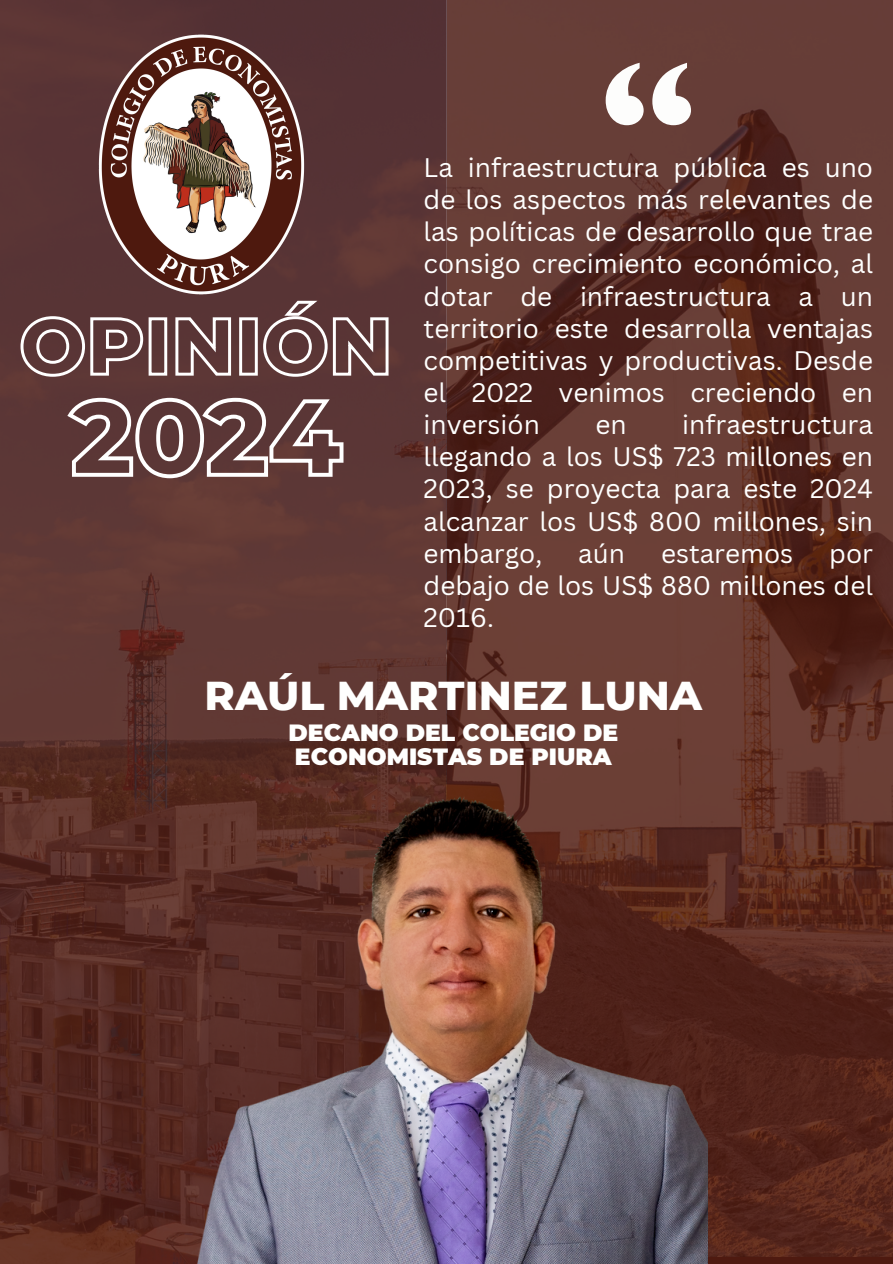
<style>
.page{position:relative;width:893px;height:1264px;background:#fff}
.page>*{position:absolute;margin:0;border:0;box-sizing:border-box;transform-origin:0 0}
.t1{font:800 41.1px "Montserrat";color:#fffffe}
.t2{font:26.1px/32.1px "Canva Sans";color:#fffffe;text-align:justify}
.t3{font:900 23.4px/24.5px "Montserrat";color:#fffffe}
</style>
<div class="page">
<img style="left:0;top:0;width:446px;height:1263px">
<img style="left:446px;top:0;width:446px;height:1256px">
<svg style="left:19px;top:298px;width:371px;height:80px;background:#7c5e5e"></svg>
<img style="left:37px;top:15px;width:329px;height:298px">
<svg style="left:605px;top:63px;width:86px;height:62px"></svg>
<svg style="left:65px;top:396px;width:280px;height:84px"></svg>
<img style="left:186px;top:796px;width:521px;height:467px">
<h2 class="t2" style="left:423px;top:151px;width:451px">La infraestructura pública es uno de los aspectos más relevantes de las políticas de desarrollo que trae consigo crecimiento económico, al dotar de infraestructura a un territorio este desarrolla ventajas competitivas y productivas. Desde el 2022 venimos creciendo en inversión</h2>
<h2 class="t2" style="left:423px;top:408px;width:451px;text-indent:258px">infraestructura llegando a los US$ 723 millones en 2023, se proyecta para este 2024 alcanzar los US$ 800 millones, sin embargo,</h2>
<h2 class="t2" style="left:595px;top:408px;width:33px">en</h2>
<h2 class="t2" style="left:578px;top:536px;width:48px">aún</h2>
<h2 class="t2" style="left:661px;top:536px;width:134px">estaremos</h2>
<h2 class="t2" style="left:423px;top:536px;width:451px;text-indent:405px">por debajo de los US$ 880 millones del 2016.</h2>
<h1 class="t1" style="left:204px;top:670px;width:499px">RAÚL MARTINEZ LUNA</h1>
<p class="t3" style="left:288px;top:720px;width:331px">DECANO DEL COLEGIO DE<br>ECONOMISTAS DE PIURA</p>
</div>
